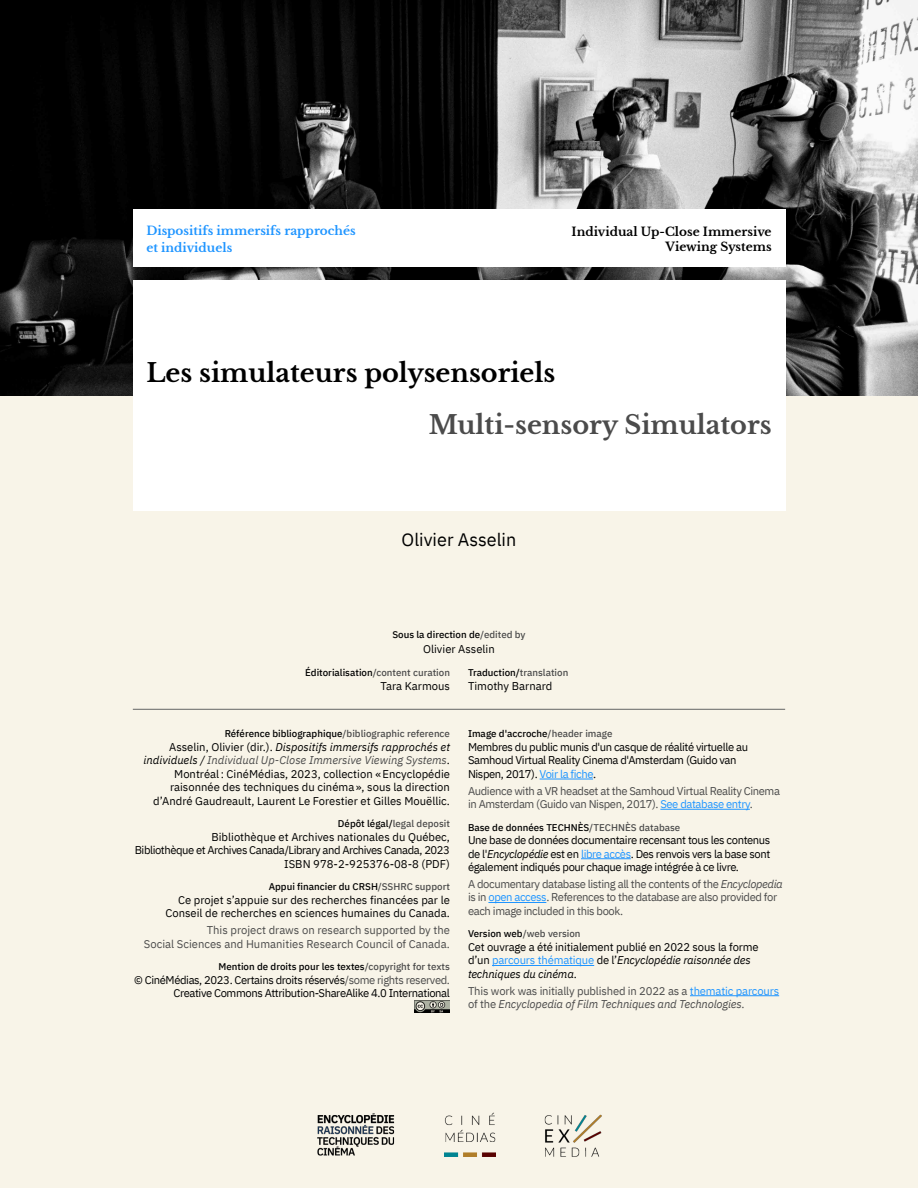
<style>
.page{position:relative;width:918px;height:1188px;background:#f8f4e8}
.page>*{position:absolute;margin:0;border:0;box-sizing:border-box;transform-origin:0 0}
.t1{font:700 25.5px "Libre Baskerville";color:#000}
.t2{font:700 25.5px "Libre Baskerville";color:#4b4b4b}
.t3{font:18px "IBM Plex Sans";color:#000}
.t4{font:700 12px/17.4px "Libre Baskerville";color:#1f95ff}
.t5{font:700 12px/14.4px "Libre Baskerville";color:#000;text-align:right}
.t6{font:11.25px/13.5px "IBM Plex Sans";letter-spacing:-.015em;color:#000;text-align:right}
.t7{font:11.25px/13.5px "IBM Plex Sans";letter-spacing:-.035em;color:#4b4b4b}
.t8{font:11.25px/13.5px "IBM Plex Sans";letter-spacing:-.035em;color:#000;text-align:right}
.t9{font:11.25px/13.5px "IBM Plex Sans";letter-spacing:-.015em;color:#4b4b4b}
.t10{font:11.25px/13.5px "IBM Plex Sans";color:#4b4b4b;text-align:right}
.t11{font:500 9.75px "IBM Plex Sans";color:#000}
.t12{font:500 9.75px "IBM Plex Sans";color:#4b4b4b}
.s1{color:#4b4b4b}
.s2{font-style:italic}
.s3{font-style:italic;color:#4b4b4b}
.s4{color:#000}
.s5{color:#1f95ff}
</style>
<div class="page">
<img style="left:444px;top:1113px;width:51px;height:43px">
<img style="left:544px;top:1114px;width:58px;height:43px">
<img style="left:317px;top:1113px;width:78px;height:43px">
<img style="left:0;top:0;width:918px;height:396px">
<img style="left:415px;top:1000px;width:35px;height:13px">
<hr style="left:540px;top:779px;width:53px;height:1px;background:#1f95ff">
<hr style="left:660px;top:809px;width:90px;height:1px;background:#1f95ff">
<hr style="left:581px;top:858px;width:50px;height:1px;background:#1f95ff">
<hr style="left:488px;top:902px;width:58px;height:1px;background:#1f95ff">
<hr style="left:492px;top:965px;width:102px;height:1px;background:#1f95ff">
<hr style="left:690px;top:995px;width:89px;height:1px;background:#1f95ff">
<hr style="left:133px;top:709px;width:652px;height:1px;background:#646464">
<div style="left:133px;top:281px;width:652px;height:230px;background:#fff"></div>
<div style="left:133px;top:209px;width:652px;height:58px;background:#fff"></div>
<p class="t4" style="left:146px;top:222px;width:211px">Dispositifs immersifs rapprochés et individuels</p>
<p class="t5" style="left:572px;top:225px;width:202px">Individual Up-Close Immersive<br>Viewing Systems</p>
<h1 class="t1" style="left:146px;top:358px;width:411px">Les simulateurs polysensoriels</h1>
<h1 class="t2" style="left:429px;top:410px;width:344px">Multi-sensory Simulators</h1>
<h2 class="t3" style="left:402px;top:526px;width:116px">Olivier Asselin</h2>
<p class="t11" style="left:392px;top:627px;width:135px">Sous la direction de<span class="s1">/edited by</span></p>
<p class="t6" style="left:423px;top:641px;width:73px">Olivier Asselin</p>
<p class="t11" style="left:305px;top:665px;width:146px">Éditorialisation<span class="s1">/content curation</span></p>
<p class="t6" style="left:381px;top:678px;width:71px">Tara Karmous</p>
<p class="t11" style="left:225px;top:726px;width:227px">Référence bibliographique<span class="s1">/bibliographic reference</span></p>
<p class="t6" style="left:144px;top:739px;width:308px">Asselin, Olivier (dir .). <span class="s2">Dispositifs immersifs rapprochés et individuels /</span> <span class="s3">Individual Up-Close Immersive Viewing Systems</span>.<br>Montréal: CinéMédias, 2023, collection «Encyclopédie raisonnée des techniques du cinéma ,» sous la direction<br>’d André Gaudreault, Laurent Le Forestier et Gilles Mouëllic.</p>
<p class="t12" style="left:338px;top:816px;width:114px"><span class="s4">Dépôt légal/</span>legal deposit</p>
<p class="t6" style="left:135px;top:829px;width:317px">Bibliothèque et Archives nationales du Québec,<br>Bibliothèque et Archives Canada/Library and Archives Canada, 2023<br>ISBN 978-2-925376-08-8 (PDF(</p>
<p class="t11" style="left:269px;top:879px;width:183px">Appui financier du CRSH<span class="s1">/SSHRC support</span></p>
<p class="t6" style="left:165px;top:892px;width:286px">Ce projet ’s appuie sur des recherches financées par le<br>Conseil de recherches en sciences humaines du Canada.</p>
<p class="t10" style="left:144px;top:923px;width:308px">This project draws on research supported by the<br>Social Sciences and Humanities Research Council of Canada.</p>
<p class="t11" style="left:218px;top:959px;width:233px">Mention de droits pour les textes<span class="s1">/copyright for texts</span></p>
<p class="t8" style="left:134px;top:972px;width:317px">© CinéMédias, 2023. Certains droits réservés<span class="s1">/some rights reserved.<br></span>Creative Commons Attribution-ShareAlike 4.0 International</p>
<p class="t11" style="left:468px;top:665px;width:102px">Traduction/<span class="s1">translation</span></p>
<p class="t6" style="left:468px;top:678px;width:86px">Timothy Barnard</p>
<p class="t11" style="left:468px;top:726px;width:146px">Image 'd accroche<span class="s1">/header image</span></p>
<p class="t8" style="left:468px;top:739px;width:282px;text-align:left">Membres du public munis 'd un casque de réalité virtuelle au<br>Samhoud Virtual Reality Cinema 'd Amsterdam (Guido van<br>Nispen, 2017 .) <span class="s5">Voir la fiche</span>.</p>
<p class="t7" style="left:468px;top:783px;width:314px">Audience with a VR headset at the Samhoud Virtual Reality Cinema in Amsterdam (Guido van Nispen, 2017 .) <span class="s5">See database entry</span>.</p>
<p class="t11" style="left:468px;top:820px;width:214px">Base de données TECHNÈS<span class="s1">/TECHNÈS database</span></p>
<p class="t6" style="left:468px;top:833px;width:304px;text-align:justify">Une base de données documentaire recensant tous les contenus de 'l <span class="s2">Encyclopédie</span> est en <span class="s5">libre accès</span>. Des renvois vers la base sont également indiqués pour chaque image intégrée à ce livre.</p>
<p class="t7" style="left:468px;top:876px;width:316px">A documentary database listing all the contents of the <span class="s2">Encyclopedia </span>is in <span class="s5">open access</span>. References to the database are also provided for each image included in this book.</p>
<p class="t12" style="left:468px;top:926px;width:114px"><span class="s4">Version web</span>/web version</p>
<p class="t6" style="left:468px;top:939px;width:292px;text-align:left">Cet ouvrage a été initialement publié en 2022 sous la forme ’d un <span class="s5">parcours thématique</span> de ’l <span class="s2">Encyclopédie raisonnée des techniques du cinéma</span>.</p>
<p class="t9" style="left:468px;top:983px;width:313px">This work was initially published in 2022 as a <span class="s5">thematic parcours </span>of the <span class="s2">Encyclopedia of Film Techniques and Technologies</span>.</p>
</div>
